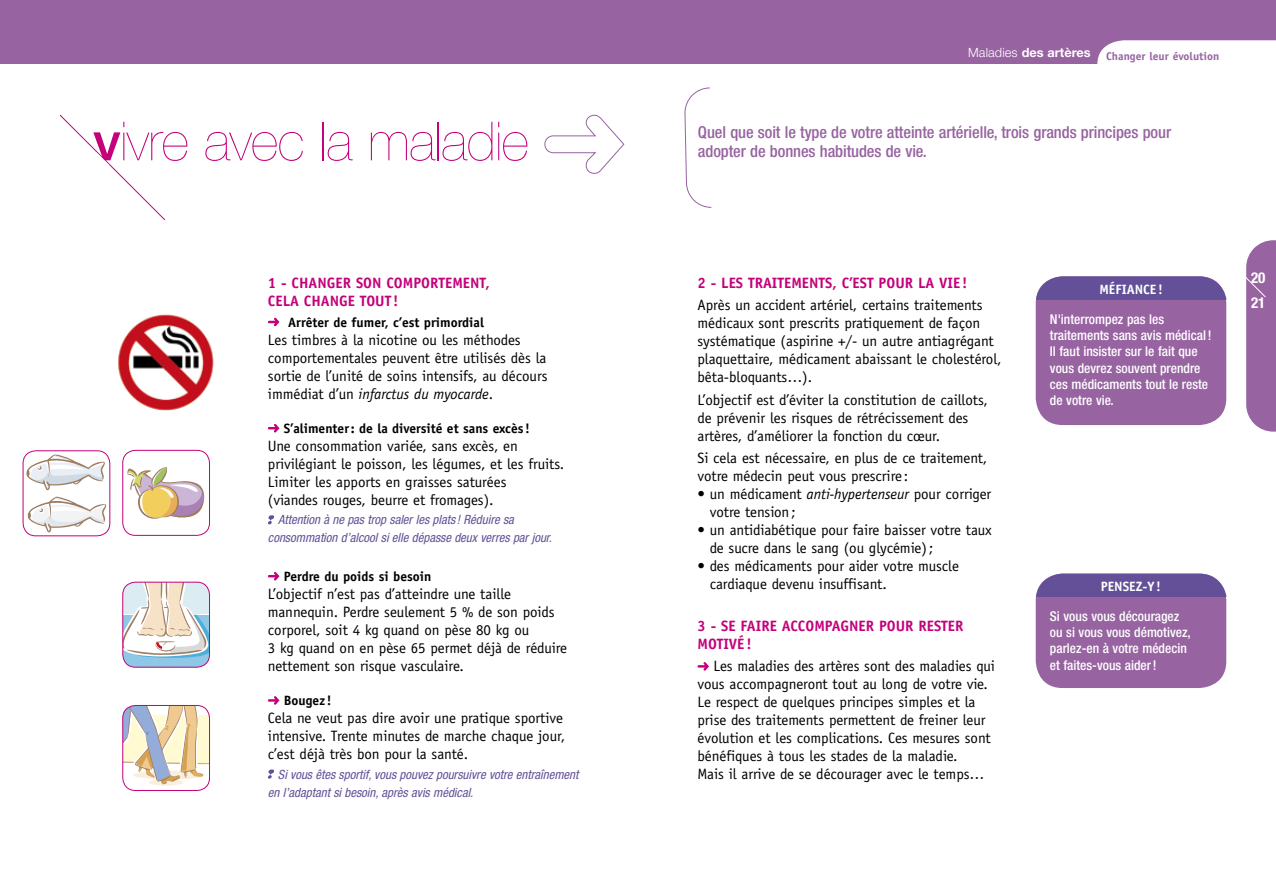
<style>
.page{position:relative;width:1276px;height:893px;background:#fff}
.page>*{position:absolute;margin:0;border:0;box-sizing:border-box;transform-origin:0 0}
.t1{font:200 54px "Helvetica Neue";letter-spacing:-.01em;color:#c4007a}
.t2{font:500 condensed 16.5px/19.5px "Helvetica Neue";letter-spacing:-.005em;color:#9763a1}
.t3{font:15px/18px "Officina Sans";letter-spacing:-.005em;color:#000}
.t4{font:700 15px/18px "Officina Sans";color:#c4007a}
.t5{font:700 condensed 15px/25.5px "Helvetica Neue";color:#fff}
.t6{font:500 condensed 13.5px/16.2px "Helvetica Neue";color:#fff}
.t7{font:700 13.5px "Officina Sans";color:#000}
.t8{font:700 13.5px "Officina Sans";color:#fff}
.t9{font:italic condensed 12.75px/18px "Helvetica Neue";color:#635098}
.t10{font:700 11.25px "Officina Sans";color:#9763a1}
.s1{font-weight:500}
.s2{font-style:italic}
</style>
<div class="page">
<div style="left:0;top:0;width:638px;height:64px;background:#9763a1"></div>
<svg style="left:268px;top:318px;width:11px;height:8px"></svg>
<svg style="left:268px;top:424px;width:11px;height:8px"></svg>
<svg style="left:268px;top:515px;width:6px;height:9px"></svg>
<svg style="left:268px;top:572px;width:11px;height:8px"></svg>
<svg style="left:268px;top:696px;width:11px;height:9px"></svg>
<svg style="left:268px;top:769px;width:6px;height:10px"></svg>
<svg style="left:544px;top:114px;width:81px;height:60px"></svg>
<svg style="left:127px;top:467px;width:77px;height:52px"></svg>
<div style="left:122px;top:450px;width:88px;height:86px;border:1px solid #c4007a;border-radius:13px"></div>
<div style="left:123px;top:615px;width:86px;height:52px;background:#8fc7e6"></div>
<svg style="left:123px;top:582px;width:86px;height:76px;background:#dfe0db"></svg>
<div style="left:122px;top:582px;width:88px;height:86px;border:1px solid #c4007a;border-radius:13px"></div>
<svg style="left:149px;top:779px;width:34px;height:7px"></svg>
<svg style="left:123px;top:705px;width:86px;height:79px"></svg>
<div style="left:122px;top:705px;width:88px;height:86px;border:1px solid #c4007a;border-radius:13px"></div>
<svg style="left:27px;top:497px;width:79px;height:36px"></svg>
<svg style="left:26px;top:454px;width:79px;height:36px"></svg>
<div style="left:23px;top:450px;width:87px;height:86px;border:1px solid #c4007a;border-radius:13px"></div>
<svg style="left:59px;top:114px;width:107px;height:107px"></svg>
<img style="left:118px;top:314px;width:96px;height:97px">
<div style="left:638px;top:0;width:638px;height:64px;background:#9763a1"></div>
<svg style="left:1097px;top:40px;width:179px;height:24px;background:#faf8fa"></svg>
<svg style="left:697px;top:662px;width:12px;height:9px"></svg>
<svg style="left:1246px;top:240px;width:30px;height:192px;background:#9e6da7"></svg>
<div style="left:1035px;top:276px;width:191px;height:149px;background:#9763a1;border-radius:27px"></div>
<svg style="left:1036px;top:276px;width:190px;height:24px;background:#6e5c9f"></svg>
<svg style="left:684px;top:87px;width:28px;height:121px"></svg>
<div style="left:1035px;top:574px;width:191px;height:114px;background:#9763a1;border-radius:27px"></div>
<div style="left:1036px;top:574px;width:190px;height:23px;background:#635098"></div>
<h1 class="t1" style="left:93px;top:110px;width:437px"><span class="s1">v</span>ivre avec la maladie</h1>
<p class="t4" style="left:268px;top:274px;width:223px">1 - CHANGER SON COMPORTEMENT,<br>CELA CHANGE TOUT !</p>
<p class="t7" style="left:288px;top:314px;width:197px">Arrêter de fumer, c’est primordial</p>
<p class="t3" style="left:268px;top:331px;width:281px">Les timbres à la nicotine ou les méthodes comportementales peuvent être utilisés dès la sortie de l’unité de soins intensifs, au décours immédiat d’un <span class="s2">infarctus du myocarde</span>.</p>
<p class="t7" style="left:284px;top:420px;width:248px">S’alimenter : de la diversité et sans excès !</p>
<p class="t3" style="left:268px;top:437px;width:298px">Une consommation variée, sans excès, en privilégiant le poisson, les légumes, et les fruits.<br>Limiter les apports en graisses saturées<br>(viandes rouges, beurre et fromages).</p>
<p class="t9" style="left:268px;top:511px;width:285px;text-indent:10px">Attention à ne pas trop saler les plats ! Réduire sa consommation d’alcool si elle dépasse deux verres par jour.</p>
<p class="t7" style="left:284px;top:568px;width:149px">Perdre du poids si besoin</p>
<p class="t3" style="left:268px;top:585px;width:301px">L’objectif n’est pas d’atteindre une taille mannequin. Perdre seulement 5 % de son poids corporel, soit 4 kg quand on pèse 80 kg ou<br>3 kg quand on en pèse 65 permet déjà de réduire nettement son risque vasculaire.</p>
<p class="t7" style="left:284px;top:692px;width:49px">Bougez !</p>
<p class="t3" style="left:268px;top:709px;width:299px">Cela ne veut pas dire avoir une pratique sportive intensive. Trente minutes de marche chaque jour, c’est déjà très bon pour la santé.</p>
<p class="t9" style="left:268px;top:765px;width:312px;text-indent:10px">Si vous êtes sportif, vous pouvez poursuivre votre entraînement en l’adaptant si besoin, après avis médical.</p>
<p class="t10" style="left:968px;top:49px;width:253px"><sup>Maladies</sup> <sup>des</sup> <sup>artères</sup> Changer leur évolution</p>
<p class="t2" style="left:698px;top:122px;width:475px">Quel que soit le type de votre atteinte artérielle, trois grands principes pour adopter de bonnes habitudes de vie.</p>
<p class="t4" style="left:697px;top:274px;width:271px">2 - LES TRAITEMENTS, C’EST POUR LA VIE !</p>
<p class="t3" style="left:697px;top:296px;width:306px">Après un accident artériel, certains traitements médicaux sont prescrits pratiquement de façon systématique (aspirine +/- un autre antiagrégant plaquettaire, médicament abaissant le cholestérol, bêta-bloquants…).</p>
<p class="t3" style="left:697px;top:391px;width:292px">L’objectif est d’éviter la constitution de caillots, de prévenir les risques de rétrécissement des artères, d’améliorer la fonction du cœur.</p>
<p class="t3" style="left:697px;top:449px;width:291px">Si cela est nécessaire, en plus de ce traitement, votre médecin peut vous prescrire :</p>
<p class="t3" style="left:710px;top:485px;width:283px;text-indent:-12px">• un médicament <span class="s2">anti-hypertenseur</span> pour corriger votre tension ;</p>
<p class="t3" style="left:710px;top:521px;width:284px;text-indent:-12px">• un antidiabétique pour faire baisser votre taux de sucre dans le sang (ou glycémie) ;</p>
<p class="t3" style="left:710px;top:557px;width:251px;text-indent:-12px">• des médicaments pour aider votre muscle cardiaque devenu insuffisant.</p>
<p class="t4" style="left:697px;top:616px;width:267px">3 - SE FAIRE ACCOMPAGNER POUR RESTER<br>MOTIVÉ !</p>
<p class="t3" style="left:697px;top:657px;width:299px;text-indent:16px">Les maladies des artères sont des maladies qui vous accompagneront tout au long de votre vie.<br>Le respect de quelques principes simples et la prise des traitements permettent de freiner leur évolution et les complications. Ces mesures sont bénéfiques à tous les stades de la maladie.<br>Mais il arrive de se décourager avec le temps…</p>
<p class="t8" style="left:1099px;top:281px;width:65px">MÉFIANCE !</p>
<p class="t6" style="left:1050px;top:311px;width:163px">N'interrompez pas les traitements sans avis médical !<br>Il faut insister sur le fait que vous devrez souvent prendre ces médicaments tout le reste de votre vie.</p>
<p class="t5" style="left:1251px;top:265px;width:16px">20<br>21</p>
<p class="t8" style="left:1100px;top:578px;width:62px">PENSEZ-Y !</p>
<p class="t6" style="left:1050px;top:608px;width:142px">Si vous vous découragez ou si vous vous démotivez, parlez-en à votre médecin et faites-vous aider !</p>
</div>
